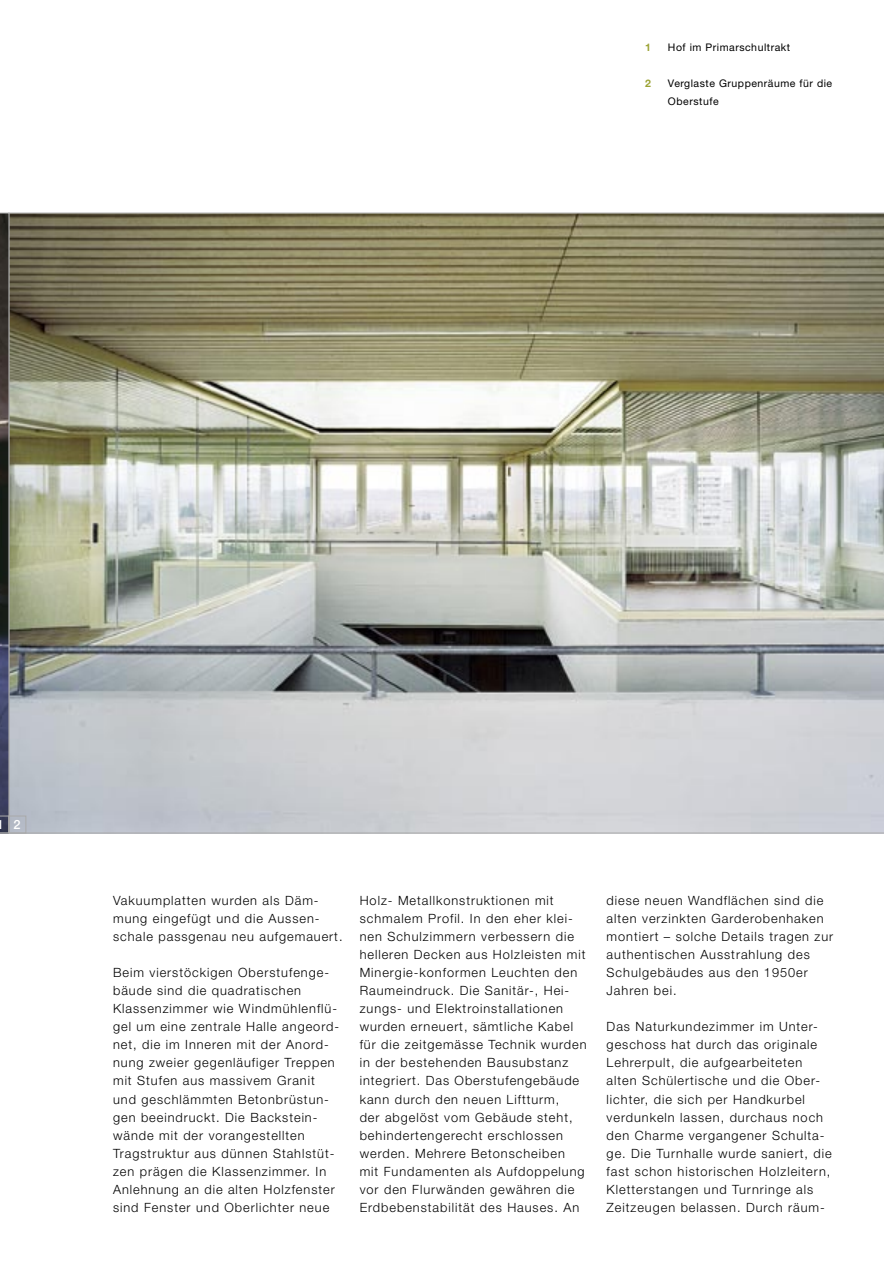
<style>
.page{position:relative;width:884px;height:1263px;background:#fff}
.page>*{position:absolute;margin:0;border:0;box-sizing:border-box;transform-origin:0 0}
.t1{font:300 12.75px/18px "Helvetica Neue LT";letter-spacing:.075em;color:#000}
.t2{font:500 12.75px "Helvetica Neue LT";color:#fff}
.t3{font:10.5px/18px "Helvetica Neue LT";letter-spacing:.05em;color:#000}
.t4{font:700 10.5px "Helvetica Neue LT";color:#9ca335}
</style>
<div class="page">
<svg style="left:9px;top:213px;width:875px;height:620px;background:#aeaea2"></svg>
<svg style="left:0;top:213px;width:9px;height:620px;background:#393940"></svg>
<div style="left:8px;top:815px;width:18px;height:18px;border:1px solid #aaa"></div>
<p class="t4" style="left:645px;top:40px;width:7px">1</p>
<p class="t4" style="left:645px;top:76px;width:7px">2</p>
<p class="t3" style="left:668px;top:38px;width:124px">Hof im Primarschultrakt</p>
<p class="t3" style="left:668px;top:74px;width:166px">Verglaste Gruppenräume für die<br>Oberstufe</p>
<p class="t2" style="left:14px;top:817px;width:9px">2</p>
<p class="t1" style="left:113px;top:892px;width:231px">Vakuumplatten wurden als Däm&shy;mung eingefügt und die Aussen&shy;schale passgenau neu aufgemauert.</p>
<p class="t1" style="left:113px;top:964px;width:227px">Beim vierstöckigen Oberstufenge&shy;bäude sind die quadratischen Klassenzimmer wie Windmühlenflü&shy;gel um eine zentrale Halle angeord&shy;net, die im Inneren mit der Anord&shy;nung zweier gegenläufiger Treppen mit Stufen aus massivem Granit und geschlämmten Betonbrüstun&shy;gen beeindruckt. Die Backstein&shy;wände mit der vorangestellten Tragstruktur aus dünnen Stahlstüt&shy;zen prägen die Klassenzimmer. In Anlehnung an die alten Holzfenster sind Fenster und Oberlichter neue</p>
<p class="t1" style="left:360px;top:892px;width:228px">Holz- Metallkonstruktionen mit schmalem Profil. In den eher klei&shy;nen Schulzimmern verbessern die helleren Decken aus Holzleisten mit Minergie-konformen Leuchten den Raumeindruck. Die Sanitär-, Hei&shy;zungs- und Elektroinstallationen wurden erneuert, sämtliche Kabel für die zeitgemässe Technik wurden in der bestehenden Bausubstanz integriert. Das Oberstufengebäude kann durch den neuen Liftturm,<br>der abgelöst vom Gebäude steht, behindertengerecht erschlossen werden. Mehrere Betonscheiben mit Fundamenten als Aufdoppelung vor den Flurwänden gewähren die Erdbebenstabilität des Hauses. An</p>
<p class="t1" style="left:607px;top:892px;width:228px">diese neuen Wandflächen sind die alten verzinkten Garderobenhaken montiert – solche Details tragen zur authentischen Ausstrahlung des<br>Schulgebäudes aus den 1950er<br>Jahren bei.</p>
<p class="t1" style="left:607px;top:1018px;width:227px">Das Naturkundezimmer im Unter&shy;geschoss hat durch das originale Lehrerpult, die aufgearbeiteten alten Schülertische und die Ober&shy;lichter, die sich per Handkurbel verdunkeln lassen, durchaus noch den Charme vergangener Schulta&shy;ge. Die Turnhalle wurde saniert, die fast schon historischen Holzleitern, Kletterstangen und Turnringe als Zeitzeugen belassen. Durch räum-</p>
</div>
